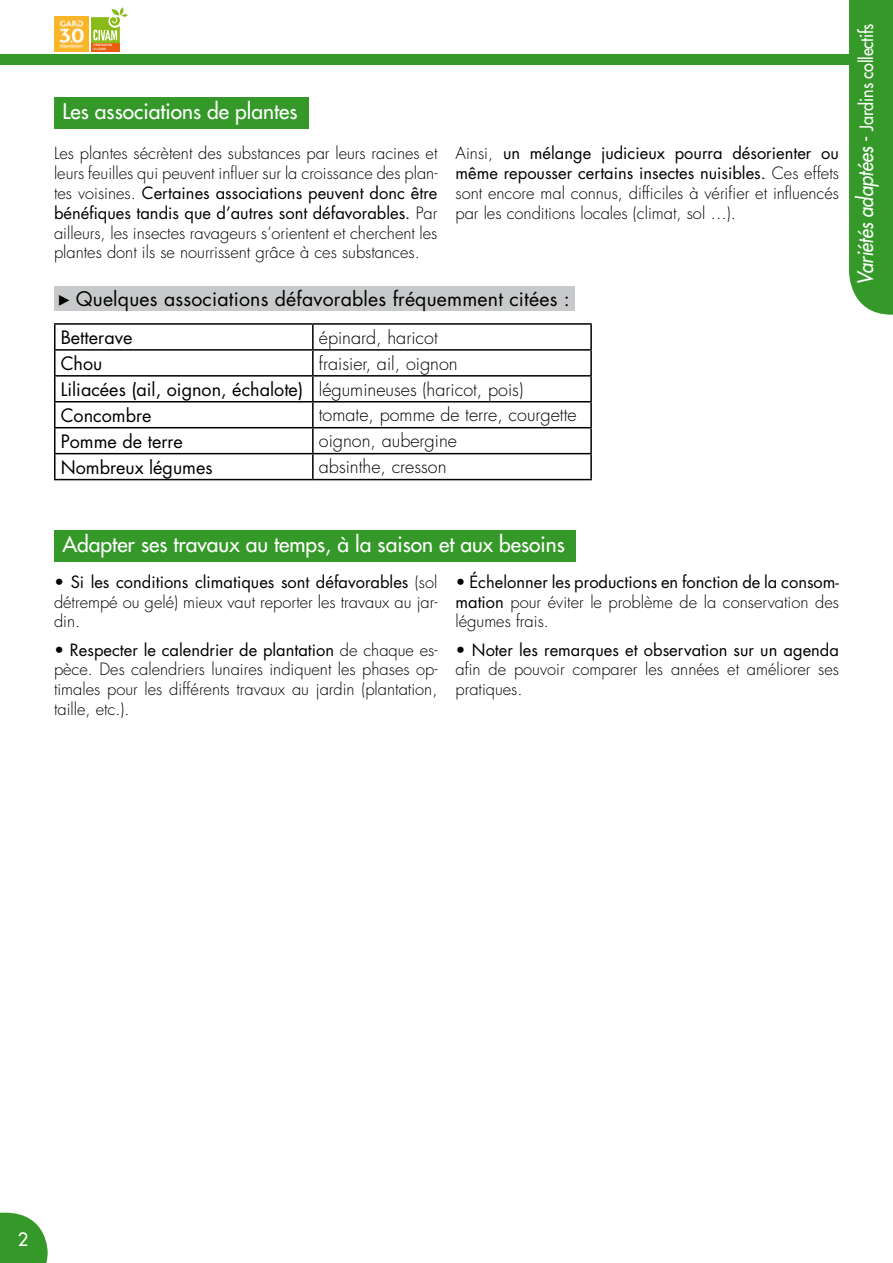
<style>
.page{position:relative;width:893px;height:1263px;background:#fff}
.page>*{position:absolute;margin:0;border:0;box-sizing:border-box;transform-origin:0 0}
.t1{font:21px "Futura";color:#fff}
.t2{font:19.5px "Futura";letter-spacing:.01em;color:#000}
.t3{font:300 18px/26.1px "Futura";color:#000}
.t4{font:18px "Futura";color:#000}
.t5{font:18px "Futura";letter-spacing:-.01em;color:#fff;scale:.9 1}
.t6{font:18px "Futura";letter-spacing:-.01em;color:#fff}
.t7{font:300 16.5px/19.8px "Futura";color:#000;text-align:justify}
.t8{font:600 3.3px/4.1px "Source Sans Pro";color:#fff}
.s1{font-weight:400}
.s2{font-family:"Source Sans Pro";font-weight:700}
.s3{font-style:italic;font-size:21px}
.s4{font-size:21px}
</style>
<div class="page">
<div style="left:0;top:54px;width:887px;height:11px;background:#359929"></div>
<div style="left:849px;top:0;width:44px;height:315px;background:#359929"></div>
<svg style="left:0;top:1213px;width:48px;height:50px;background:#51a747"></svg>
<img style="left:54px;top:17px;width:35px;height:35px">
<div style="left:91px;top:43px;width:29px;height:8px;background:#e95e0f"></div>
<svg style="left:91px;top:7px;width:37px;height:36px"></svg>
<div style="left:54px;top:98px;width:254px;height:31px;background:#359929"></div>
<hr style="left:54px;top:323px;width:259px;height:2px;background:#000">
<hr style="left:54px;top:325px;width:2px;height:24px;background:#000">
<hr style="left:313px;top:323px;width:279px;height:2px;background:#000">
<hr style="left:312px;top:325px;width:2px;height:24px;background:#000">
<hr style="left:590px;top:325px;width:2px;height:24px;background:#000">
<hr style="left:54px;top:349px;width:259px;height:2px;background:#000">
<hr style="left:54px;top:351px;width:2px;height:24px;background:#000">
<hr style="left:313px;top:349px;width:279px;height:2px;background:#000">
<hr style="left:312px;top:351px;width:2px;height:24px;background:#000">
<hr style="left:590px;top:351px;width:2px;height:24px;background:#000">
<hr style="left:54px;top:375px;width:259px;height:2px;background:#000">
<hr style="left:54px;top:377px;width:2px;height:24px;background:#000">
<hr style="left:313px;top:375px;width:279px;height:2px;background:#000">
<hr style="left:312px;top:377px;width:2px;height:24px;background:#000">
<hr style="left:590px;top:377px;width:2px;height:24px;background:#000">
<hr style="left:54px;top:401px;width:259px;height:1px;background:#000">
<hr style="left:54px;top:402px;width:2px;height:25px;background:#000">
<hr style="left:313px;top:401px;width:279px;height:1px;background:#000">
<hr style="left:312px;top:402px;width:2px;height:25px;background:#000">
<hr style="left:590px;top:402px;width:2px;height:25px;background:#000">
<hr style="left:54px;top:427px;width:259px;height:1px;background:#000">
<hr style="left:54px;top:428px;width:2px;height:25px;background:#000">
<hr style="left:313px;top:427px;width:279px;height:1px;background:#000">
<hr style="left:312px;top:428px;width:2px;height:25px;background:#000">
<hr style="left:590px;top:428px;width:2px;height:25px;background:#000">
<hr style="left:54px;top:453px;width:259px;height:1px;background:#000">
<hr style="left:54px;top:454px;width:2px;height:25px;background:#000">
<hr style="left:313px;top:453px;width:279px;height:1px;background:#000">
<hr style="left:312px;top:454px;width:2px;height:25px;background:#000">
<hr style="left:590px;top:454px;width:2px;height:25px;background:#000">
<hr style="left:54px;top:479px;width:259px;height:1px;background:#000">
<hr style="left:313px;top:479px;width:279px;height:1px;background:#000">
<div style="left:54px;top:286px;width:521px;height:25px;background:#c7c9ca"></div>
<div style="left:54px;top:531px;width:521px;height:31px;background:#359929"></div>
<p class="t8" style="left:94px;top:43px;width:20px">FÉDÉRATION du GARD</p>
<p class="t1" style="left:63px;top:97px;width:237px">Les associations de plantes</p>
<p class="t7" style="left:54px;top:144px;width:385px">Les plantes sécrètent des substances par leurs racines et leurs feuilles qui peuvent influer sur la croissance des plan&shy;tes voisines. <span class="s1">Certaines associations peuvent donc être bénéfiques tandis que d’autres sont défavorables.</span> Par ailleurs, les insectes ravageurs s’orientent et cherchent les plantes dont ils se nourrissent grâce à ces substances.</p>
<p class="t7" style="left:455px;top:144px;width:385px">Ainsi, <span class="s1">un mélange judicieux pourra désorienter ou même repousser certains insectes nuisibles.</span> Ces effets sont encore mal connus, difficiles à vérifier et influencés par les conditions locales (climat, sol …).</p>
<p class="t2" style="left:58px;top:286px;width:513px"><span class="s2">▶</span> Quelques associations défavorables fréquemment citées :</p>
<p class="t4" style="left:61px;top:326px;width:73px">Betterave</p>
<p class="t3" style="left:319px;top:325px;width:120px">épinard, haricot</p>
<p class="t4" style="left:61px;top:352px;width:43px">Chou</p>
<p class="t3" style="left:61px;top:350px;width:464px;text-indent:258px">fraisier, ail, oignon<br><span class="s1">Liliacées (ail, oignon, échalote)</span> légumineuses (haricot, pois)<br><span class="s1">Concombre</span></p>
<p class="t3" style="left:319px;top:402px;width:259px">tomate, pomme de terre, courgette</p>
<p class="t4" style="left:61px;top:429px;width:124px">Pomme de terre</p>
<p class="t3" style="left:319px;top:428px;width:140px">oignon, aubergine</p>
<p class="t4" style="left:61px;top:455px;width:153px">Nombreux légumes</p>
<p class="t3" style="left:319px;top:454px;width:129px">absinthe, cresson</p>
<p class="t5" style="left:855px;top:285px;width:292px;rotate:-90deg"><span class="s3">Variétés adaptées</span> <span class="s4">-</span> Jardins collectifs</p>
<p class="t1" style="left:63px;top:530px;width:504px">Adapter ses travaux au temps, à la saison et aux besoins</p>
<p class="t7" style="left:54px;top:572px;width:385px">• <span class="s1">Si les conditions climatiques sont défavorables</span> (sol détrempé ou gelé) mieux vaut reporter les travaux au jar&shy;din.</p>
<p class="t7" style="left:54px;top:640px;width:385px">• <span class="s1">Respecter le calendrier de plantation</span> de chaque es&shy;pèce. Des calendriers lunaires indiquent les phases op&shy;timales pour les différents travaux au jardin (plantation, taille, etc.).</p>
<p class="t7" style="left:455px;top:572px;width:385px">• <span class="s1">Échelonner les productions en fonction de la consom&shy;mation</span> pour éviter le problème de la conservation des légumes frais.</p>
<p class="t7" style="left:455px;top:640px;width:385px">• <span class="s1">Noter les remarques et observation sur un agenda </span>afin de pouvoir comparer les années et améliorer ses pratiques.</p>
<p class="t6" style="left:18px;top:1228px;width:12px">2</p>
</div>
